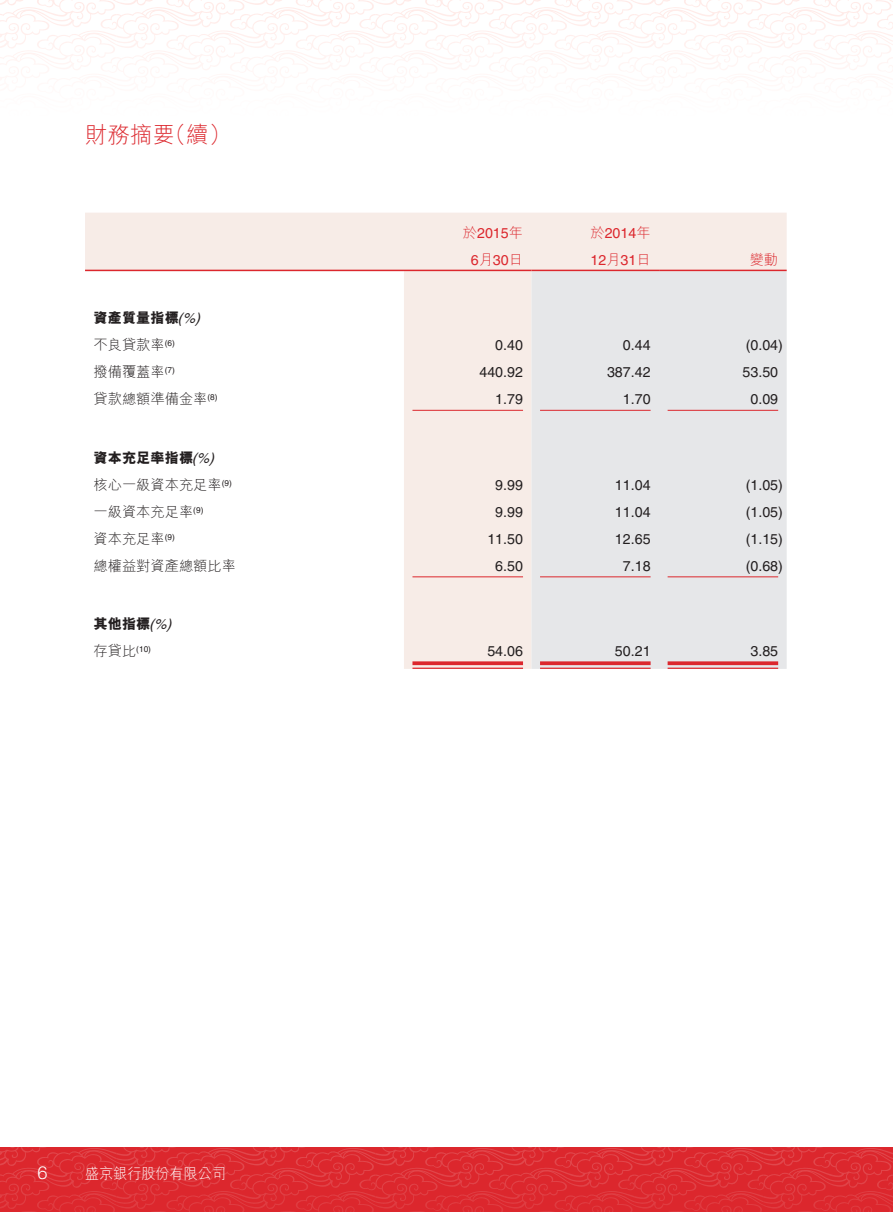
<style>
.page{position:relative;width:893px;height:1212px;background:#fff}
.page>*{position:absolute;margin:0;border:0;box-sizing:border-box;transform-origin:0 0}
.t1{font:300 22.5px "M Hei HK";color:#dc272d}
.t2{font:300 18px "Helvetica Neue LT Std";color:#fff}
.t3{font:300 15px "M Hei HK";color:#fff;scale:.94 1}
.t4{font:14.25px "Helvetica LT Std";color:#231f20}
.t5{font:300 14.25px/27px "M Hei HK";color:#231f20}
.t6{font:800 14.25px/27px "M Hei HK";color:#231f20}
.t7{font:14.25px/27px "Helvetica LT Std";color:#dc272d;text-align:center}
.t8{font:300 14.25px "M Hei HK";color:#dc272d}
.t9{font:8.25px "Helvetica LT Std";color:#231f20}
.s1{font-family:"Helvetica LT Std";font-weight:400;font-style:italic}
.s2{font-weight:300}
.s3{font-family:"M Hei HK";font-weight:300}
.s4{font-weight:800}
.s5{font-family:"M Hei HK";font-weight:300;font-size:14.25px}
</style>
<div class="page">
<svg style="left:0;top:0;width:893px;height:71px"></svg>
<svg style="left:0;top:1147px;width:893px;height:65px;background:#dc2c32"></svg>
<svg style="left:85px;top:213px;width:702px;height:456px"></svg>
<div style="left:531px;top:271px;width:256px;height:398px;background:#e6e7e9"></div>
<hr style="left:85px;top:270px;width:319px;height:1px;background:#dc272d">
<hr style="left:404px;top:270px;width:127px;height:1px;background:#dc272d">
<hr style="left:531px;top:270px;width:128px;height:1px;background:#dc272d">
<hr style="left:659px;top:270px;width:128px;height:1px;background:#dc272d">
<hr style="left:412px;top:410px;width:111px;height:1px;background:#dc272d">
<hr style="left:540px;top:410px;width:111px;height:1px;background:#dc272d">
<hr style="left:668px;top:410px;width:110px;height:1px;background:#dc272d">
<hr style="left:412px;top:576px;width:111px;height:1px;background:#dc272d">
<hr style="left:540px;top:576px;width:111px;height:1px;background:#dc272d">
<hr style="left:668px;top:576px;width:110px;height:1px;background:#dc272d">
<svg style="left:412px;top:661px;width:111px;height:4px"></svg>
<hr style="left:412px;top:668px;width:111px;height:1px;background:#dc272d">
<svg style="left:540px;top:661px;width:111px;height:4px"></svg>
<hr style="left:540px;top:668px;width:111px;height:1px;background:#dc272d">
<svg style="left:668px;top:661px;width:110px;height:4px"></svg>
<hr style="left:668px;top:668px;width:110px;height:1px;background:#dc272d">
<h1 class="t1" style="left:85px;top:124px;width:148px">財務摘要（續）</h1>
<p class="t6" style="left:94px;top:304px;width:112px">資產質量指標<span class="s1">(%)</span><span class="s2">不良貸款率</span><sup>(6)</sup></p>
<p class="t7" style="left:463px;top:219px;width:62px"><span class="s3">於</span>2015<span class="s3">年<br></span>6<span class="s3">月</span>30<span class="s3">日</span></p>
<p class="t7" style="left:590px;top:219px;width:62px;text-align:left"><span class="s3">於</span>2014<span class="s3">年<br></span>12<span class="s3">月</span>31<span class="s3">日</span></p>
<p class="t8" style="left:750px;top:252px;width:30px">變動</p>
<p class="t4" style="left:495px;top:337px;width:29px">0.40</p>
<p class="t4" style="left:623px;top:337px;width:29px">0.44</p>
<p class="t4" style="left:746px;top:337px;width:39px">(0.04)</p>
<p class="t5" style="left:94px;top:358px;width:83px">撥備覆蓋率<sup>(7)</sup></p>
<p class="t4" style="left:479px;top:364px;width:45px">440.92</p>
<p class="t4" style="left:607px;top:364px;width:45px">387.42</p>
<p class="t4" style="left:742px;top:364px;width:37px">53.50</p>
<p class="t5" style="left:94px;top:385px;width:126px">貸款總額準備金率<sup>(8)</sup></p>
<p class="t4" style="left:495px;top:391px;width:29px">1.79</p>
<p class="t4" style="left:623px;top:391px;width:29px">1.70</p>
<p class="t4" style="left:750px;top:391px;width:29px">0.09</p>
<p class="t5" style="left:94px;top:444px;width:140px"><span class="s4">資本充足率指標</span><span class="s1">(%)</span>核心一級資本充足率<sup>(9)</sup></p>
<p class="t4" style="left:495px;top:477px;width:29px">9.99</p>
<p class="t4" style="left:615px;top:477px;width:37px">11.04</p>
<p class="t4" style="left:746px;top:477px;width:39px">(1.05)</p>
<p class="t5" style="left:94px;top:498px;width:111px">一級資本充足率<sup>(9)</sup></p>
<p class="t4" style="left:495px;top:504px;width:29px">9.99</p>
<p class="t4" style="left:615px;top:504px;width:37px">11.04</p>
<p class="t4" style="left:746px;top:504px;width:39px">(1.05)</p>
<p class="t5" style="left:94px;top:525px;width:83px">資本充足率<sup>(9)</sup></p>
<p class="t4" style="left:487px;top:531px;width:37px">11.50</p>
<p class="t4" style="left:615px;top:531px;width:37px">12.65</p>
<p class="t4" style="left:746px;top:531px;width:39px">(1.15)</p>
<p class="t5" style="left:94px;top:552px;width:144px">總權益對資產總額比率</p>
<p class="t4" style="left:495px;top:558px;width:29px">6.50</p>
<p class="t4" style="left:623px;top:558px;width:29px">7.18</p>
<p class="t4" style="left:746px;top:558px;width:39px">(0.68)</p>
<p class="t6" style="left:94px;top:610px;width:84px">其他指標<span class="s1">(%)</span></p>
<p class="t9" style="left:94px;top:645px;width:59px"><span class="s5">存貸比</span>(10)</p>
<p class="t4" style="left:487px;top:643px;width:37px">54.06</p>
<p class="t4" style="left:615px;top:643px;width:37px">50.21</p>
<p class="t4" style="left:750px;top:643px;width:29px">3.85</p>
<p class="t2" style="left:38px;top:1162px;width:12px">6</p>
<p class="t3" style="left:85px;top:1165px;width:151px">盛京銀行股份有限公司</p>
</div>
